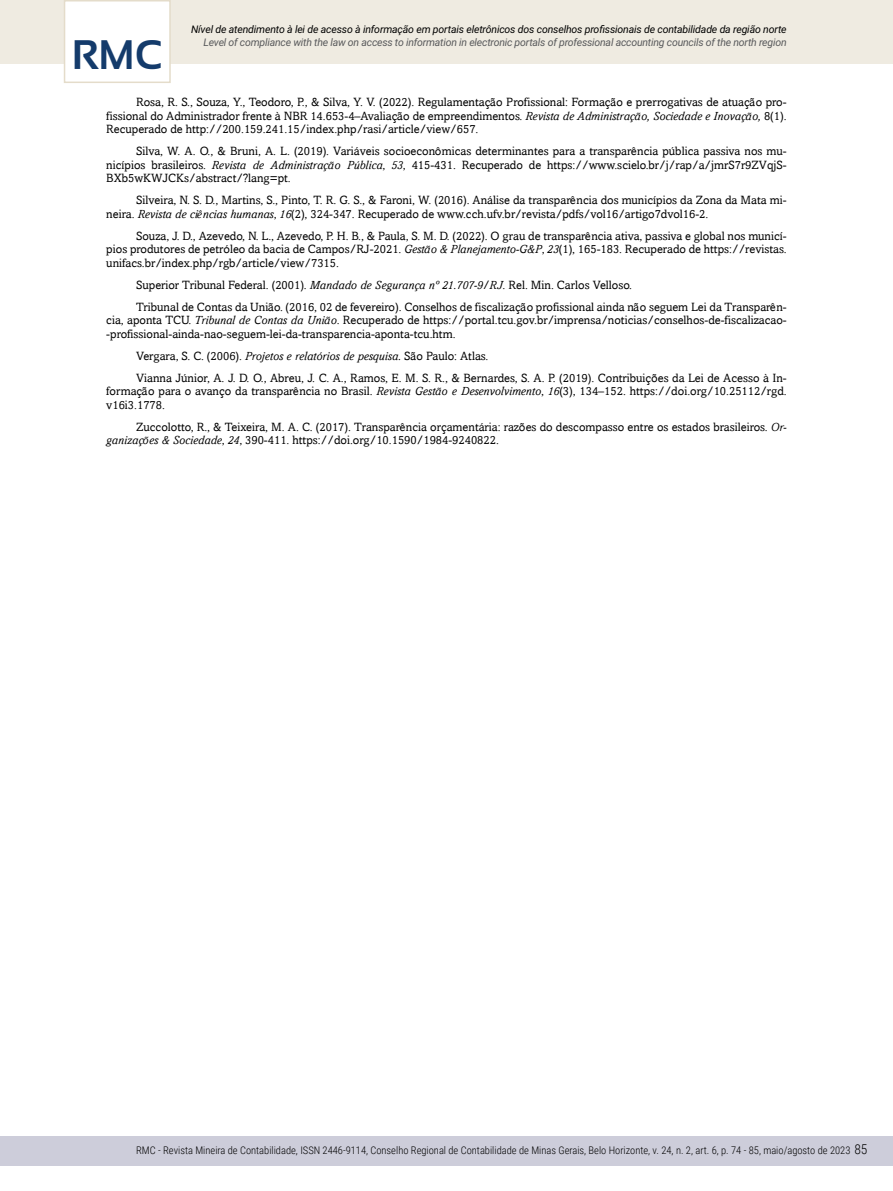
<style>
.page{position:relative;width:893px;height:1191px;background:#fff}
.page>*{position:absolute;margin:0;border:0;box-sizing:border-box;transform-origin:0 0}
.t1{font:700 41.25px "Sansation";color:#143b6b}
.t2{font:12px/13.5px "Amasis";color:#000}
.t3{font:300 10.5px "Roboto Condensed";color:#000}
.t4{font:italic 10.5px "Roboto";letter-spacing:-.02em;color:#58595b}
.t5{font:italic 10.5px "Roboto";letter-spacing:-.015em;color:#000}
.s1{font-style:italic}
.s2{font-size:13.5px}
</style>
<div class="page">
<div style="left:0;top:0;width:893px;height:64px;background:#efebe1"></div>
<div style="left:64px;top:0;width:107px;height:83px;background:#fff;border:2px solid #e4dcca"></div>
<div style="left:0;top:1135px;width:893px;height:30px;background:#cdcdda"></div>
<h1 class="t1" style="left:72px;top:32px;width:92px">RMC</h1>
<p class="t5" style="left:191px;top:22px;width:597px">Nível de atendimento à lei de acesso à informação em portais eletrônicos dos conselhos profissionais de contabilidade da região norte</p>
<p class="t4" style="left:203px;top:35px;width:585px">Level of compliance with the law on access to information in electronic portals of professional accounting councils of the north region</p>
<p class="t2" style="left:106px;top:95px;width:682px;text-align:justify;text-indent:30px">Rosa, R. S., Souza, Y., Teodoro, P., &amp; Silva, Y. V. (2022). Regulamentação Profissional: Formação e prerrogativas de atuação pro&shy;fissional do Administrador frente à NBR 14.653-4–Avaliação de empreendimentos. <span class="s1">Revista de Administração, Sociedade e Inovação,</span> 8(1).<br>Recuperado de http://200.159.241.15/index.php/rasi/article/view/657.</p>
<p class="t2" style="left:106px;top:144px;width:682px;text-align:justify;text-indent:30px">Silva, W. A. O., &amp; Bruni, A. L. (2019). Variáveis socioeconômicas determinantes para a transparência pública passiva nos mu&shy;nicípios brasileiros. <span class="s1">Revista de Administração Pública</span>, <span class="s1">53</span>, 415-431. Recuperado de https://www.scielo.br/j/rap/a/jmrS7r9ZVqjS-BXb5wKWJCKs/abstract/?lang=pt.</p>
<p class="t2" style="left:106px;top:193px;width:682px;text-indent:30px">Silveira, N. S. D., Martins, S., Pinto, T. R. G. S., &amp; Faroni, W. (2016). Análise da transparência dos municípios da Zona da Mata mi&shy;neira. <span class="s1">Revista de ciências humanas</span>, <span class="s1">16</span>(2), 324-347. Recuperado de www.cch.ufv.br/revista/pdfs/vol16/artigo7dvol16-2.</p>
<p class="t2" style="left:106px;top:229px;width:682px;text-align:justify;text-indent:30px">Souza, J. D., Azevedo, N. L., Azevedo, P. H. B., &amp; Paula, S. M. D. (2022). O grau de transparência ativa, passiva e global nos municí&shy;pios produtores de petróleo da bacia de Campos/RJ-2021. <span class="s1">Gestão &amp; Planejamento-G&amp;P</span>, <span class="s1">23</span>(1), 165-183. Recuperado de https://revistas. unifacs.br/index.php/rgb/article/view/7315.</p>
<p class="t2" style="left:136px;top:274px;width:652px;line-height:22px">Superior Tribunal Federal. (2001). <span class="s1">Mandado de Segurança nº 21.707-9/RJ</span>. Rel. Min. Carlos Velloso.<br>Tribunal de Contas da União. (2016, 02 de fevereiro). Conselhos de fiscalização profissional ainda não seguem Lei da Transparên-</p>
<p class="t2" style="left:106px;top:313px;width:682px">cia, aponta TCU. <span class="s1">Tribunal de Contas da União</span>. Recuperado de https://portal.tcu.gov.br/imprensa/noticias/conselhos-de-fiscalizacao--profissional-ainda-nao-seguem-lei-da-transparencia-aponta-tcu.htm.</p>
<p class="t2" style="left:136px;top:345px;width:652px;line-height:22px">Vergara, S. C. (2006). <span class="s1">Projetos e relatórios de pesquisa.</span> São Paulo: Atlas.<br>Vianna Júnior, A. J. D. O., Abreu, J. C. A., Ramos, E. M. S. R., &amp; Bernardes, S. A. P. (2019). Contribuições da Lei de Acesso à In-</p>
<p class="t2" style="left:106px;top:384px;width:682px">formação para o avanço da transparência no Brasil. <span class="s1">Revista Gestão e Desenvolvimento</span>, <span class="s1">16</span>(3), 134–152. https://doi.org/10.25112/rgd. v16i3.1778.</p>
<p class="t2" style="left:106px;top:420px;width:682px;text-indent:30px">Zuccolotto, R., &amp; Teixeira, M. A. C. (2017). Transparência orçamentária: razões do descompasso entre os estados brasileiros. <span class="s1">Or&shy;ganizações &amp; Sociedade</span>, <span class="s1">24</span>, 390-411. https://doi.org/10.1590/1984-9240822.</p>
<p class="t3" style="left:136px;top:1143px;width:733px">RMC - Revista Mineira de Contabilidade, ISSN 2446-9114, Conselho Regional de Contabilidade de Minas Gerais, Belo Horizonte, v. 24, n. 2, art. 6, p. 74 - 85, maio/agosto de 2023 <span class="s2">85</span></p>
</div>
